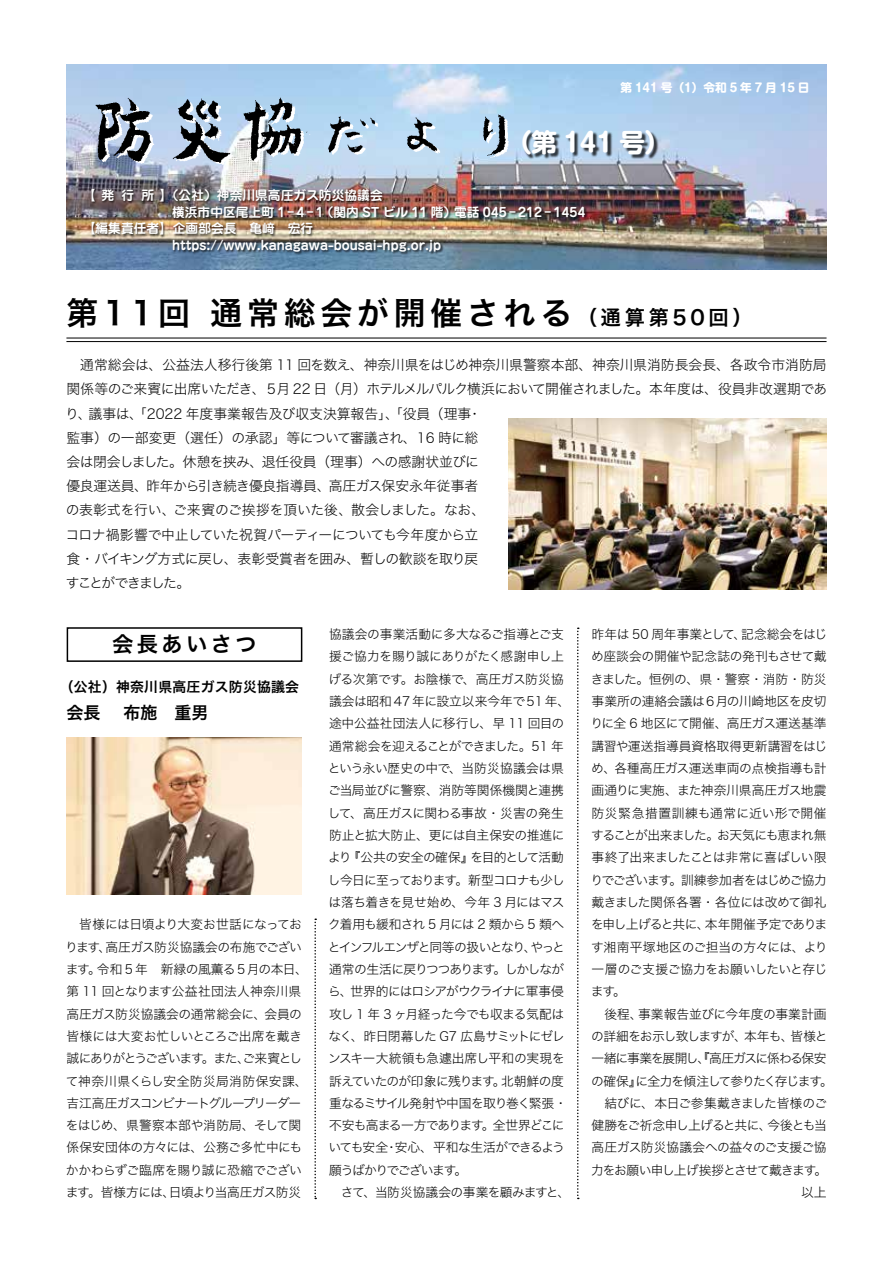
<style>
.page{position:relative;width:893px;height:1263px;background:#fff}
.page>*{position:absolute;margin:0;border:0;box-sizing:border-box;transform-origin:0 0}
.t1{font:31.95px "Hiragino Sans W6";letter-spacing:.15em;color:#000}
.t2{font:700 25.5px "Shin M Go Pro";color:#fff}
.t3{font:21.3px "Hiragino Sans W6";letter-spacing:.16em;color:#000}
.t4{font:16.95px "Hiragino Sans W6";color:#000}
.t5{font:13.8px/24.2px "Hiragino Sans W2";letter-spacing:-.025em;color:#000}
.t6{font:13.8px "Hiragino Sans W6";letter-spacing:.02em;color:#000}
.t7{font:12.75px/22.4px "Hiragino Sans W2";letter-spacing:-.04em;color:#000}
.t8{font:700 12.75px "Jun 501 Pro";color:#fff}
.t9{font:12.75px "Hiragino Sans W2";letter-spacing:-.07em;color:#000}
.t10{font:12.75px "Hiragino Sans W2";letter-spacing:-.09em;color:#000}
.t11{font:12.75px "Hiragino Sans W2";letter-spacing:-.08em;color:#000}
.t12{font:12.75px "Hiragino Sans W2";letter-spacing:-.075em;color:#000}
.t13{font:12.75px "Hiragino Sans W2";color:#000}
.t14{font:12.75px "Hiragino Sans W2";letter-spacing:-.02em;color:#000}
.t15{font:700 11.7px "Shin M Go Pro";color:#fff}
.s1{font-size:10.65px}
.s2{font-size:20.25px}
</style>
<div class="page">
<img style="left:67px;top:64px;width:759px;height:205px">
<img style="left:95px;top:98px;width:418px;height:70px">
<img style="left:92px;top:97px;width:418px;height:69px">
<div style="left:524px;top:131px;width:135px;height:28px;background:#000;opacity:.75"></div>
<div style="left:91px;top:189px;width:497px;height:66px;background:#000;opacity:.75"></div>
<hr style="left:66px;top:338px;width:760px;height:1px;background:#000">
<hr style="left:66px;top:341px;width:760px;height:1px;background:#000">
<img style="left:508px;top:418px;width:318px;height:172px">
<img style="left:67px;top:737px;width:234px;height:158px">
<div style="left:67px;top:627px;width:235px;height:35px;border:2px solid #000"></div>
<svg style="left:314px;top:918px;width:2px;height:281px"></svg>
<svg style="left:577px;top:627px;width:2px;height:572px"></svg>
<p class="t15" style="left:620px;top:78px;width:191px">第 141 号（1）令和 5 年 7 月 15 日</p>
<h2 class="t2" style="left:506px;top:122px;width:166px">（第 141 号）</h2>
<p class="t8" style="left:83px;top:185px;width:301px">【 発 行 所 】（公社）神奈川県高圧ガス防災協議会</p>
<p class="t8" style="left:172px;top:202px;width:415px">横浜市中区尾上町 1 <span class="s1">ー</span> 4 <span class="s1">ー</span> 1（関内 ST ビル 11 階）電話 045 <span class="s1">ー</span> 212 <span class="s1">ー</span> 1454</p>
<p class="t8" style="left:83px;top:218px;width:232px">【編集責任者】企画部会長　亀﨑　宏行</p>
<p class="t8" style="left:159px;top:235px;width:283px">　https://www.kanagawa-bousai-hpg.or.jp</p>
<h1 class="t1" style="left:67px;top:284px;width:687px">第11回 通常総会が開催される<span class="s2">（通算第50回）</span></h1>
<p class="t5" style="left:65px;top:352px;width:763px;text-indent:15px">通常総会は、公益法人移行後第 11 回を数え、神奈川県をはじめ神奈川県警察本部、神奈川県消防長会長、各政令市消防局関係等のご来賓に出席いただき、５月 22 日（月）ホテルメルパルク横浜において開催されました。本年度は、役員非改選期であり、議事は、「2022 年度事業報告及び収支決算報告」、「役員（理事・<br>監事）の一部変更（選任）の承認」等について審議され、16 時に総<br>会は閉会しました。休憩を挟み、退任役員（理事）への感謝状並びに<br>優良運送員、昨年から引き続き優良指導員、高圧ガス保安永年従事者<br>の表彰式を行い、ご来賓のご挨拶を頂いた後、散会しました。なお、<br>コロナ禍影響で中止していた祝賀パーティーについても今年度から立<br>食・バイキング方式に戻し、表彰受賞者を囲み、暫しの歓談を取り戻<br>すことができました。</p>
<p class="t7" style="left:328px;top:622px;width:244px">協議会の事業活動に多大なるご指導とご支援ご協力を賜り誠にありがたく感謝申し上げる次第です。お陰様で、高圧ガス防災協議会は昭和 47年に設立以来今年で51年、途中公益社団法人に移行し、早 11 回目の通常総会を迎えることができました。51 年という永い歴史の中で、当防災協議会は県ご当局並びに警察、消防等関係機関と連携して、高圧ガスに関わる事故・災害の発生防止と拡大防止、更には自主保安の推進により『公共の安全の確保』を目的として活動し今日に至っております。新型コロナも少しは落ち着きを見せ始め、今年 3 月にはマスク着用も緩和され 5 月には 2 類から 5 類へとインフルエンザと同等の扱いとなり、やっと通常の生活に戻りつつあります。しかしながら、世界的にはロシアがウクライナに軍事侵攻し 1 年 3 ヶ月経った今でも収まる気配はなく、昨日閉幕した G7 広島サミットにゼレンスキー大統領も急遽出席し平和の実現を訴えていたのが印象に残ります。北朝鮮の度重なるミサイル発射や中国を取り巻く緊張・不安も高まる一方であります。全世界どこにいても安全・安心、平和な生活ができるよう願うばかりでございます。</p>
<p class="t7" style="left:341px;top:1180px;width:231px">さて、当防災協議会の事業を顧みますと、</p>
<h3 class="t3" style="left:112px;top:625px;width:146px">会長あいさつ</h3>
<p class="t7" style="left:590px;top:622px;width:239px;text-align:justify">昨年は 50 周年事業として、記念総会をはじめ座談会の開催や記念誌の発刊もさせて戴きました。恒例の、県・警察・消防・防災事業所の連絡会議は6月の川崎地区を皮切りに全 6 地区にて開催、高圧ガス運送基準講習や運送指導員資格取得更新講習をはじめ、各種高圧ガス運送車両の点検指導も計画通りに実施、また神奈川県高圧ガス地震防災緊急措置訓練も通常に近い形で開催することが出来ました。お天気にも恵まれ無事終了出来ましたことは非常に喜ばしい限りでございます。訓練参加者をはじめご協力戴きました関係各署・各位には改めて御礼を申し上げると共に、本年開催予定であります湘南平塚地区のご担当の方々には、より一層のご支援ご協力をお願いしたいと存じます。</p>
<p class="t13" style="left:604px;top:1002px;width:224px">後程、事業報告並びに今年度の事業計画</p>
<p class="t9" style="left:591px;top:1025px;width:238px">の詳細をお示し致しますが、本年も、皆様と</p>
<p class="t10" style="left:592px;top:1047px;width:236px">一緒に事業を展開し、『高圧ガスに係わる保安</p>
<p class="t11" style="left:591px;top:1069px;width:243px">の確保』に全力を傾注して参りたく存じます。</p>
<p class="t14" style="left:604px;top:1092px;width:224px">結びに、本日ご参集戴きました皆様のご</p>
<p class="t9" style="left:592px;top:1114px;width:237px">健勝をご祈念申し上げると共に、今後とも当</p>
<p class="t7" style="left:592px;top:1135px;width:236px">高圧ガス防災協議会への益々のご支援ご協</p>
<p class="t12" style="left:591px;top:1159px;width:238px">力をお願い申し上げ挨拶とさせて戴きます。</p>
<p class="t7" style="left:801px;top:1180px;width:27px">以上</p>
<p class="t6" style="left:60px;top:675px;width:241px">（公社）神奈川県高圧ガス防災協議会</p>
<h3 class="t4" style="left:67px;top:697px;width:143px">会長 　布施　重男</h3>
<p class="t7" style="left:65px;top:912px;width:244px;text-indent:14px">皆様には日頃より大変お世話になっております、高圧ガス防災協議会の布施でございます。令和 5 年　新緑の風薫る5 月の本日、第 11 回となります公益社団法人神奈川県高圧ガス防災協議会の通常総会に、会員の皆様には大変お忙しいところご出席を戴き誠にありがとうございます。また、ご来賓として神奈川県くらし安全防災局消防保安課、吉江高圧ガスコンビナートグループリーダーをはじめ、県警察本部や消防局、そして関係保安団体の方々には、公務ご多忙中にもかかわらずご臨席を賜り誠に恐縮でございます。皆様方には、日頃より当高圧ガス防災</p>
</div>
